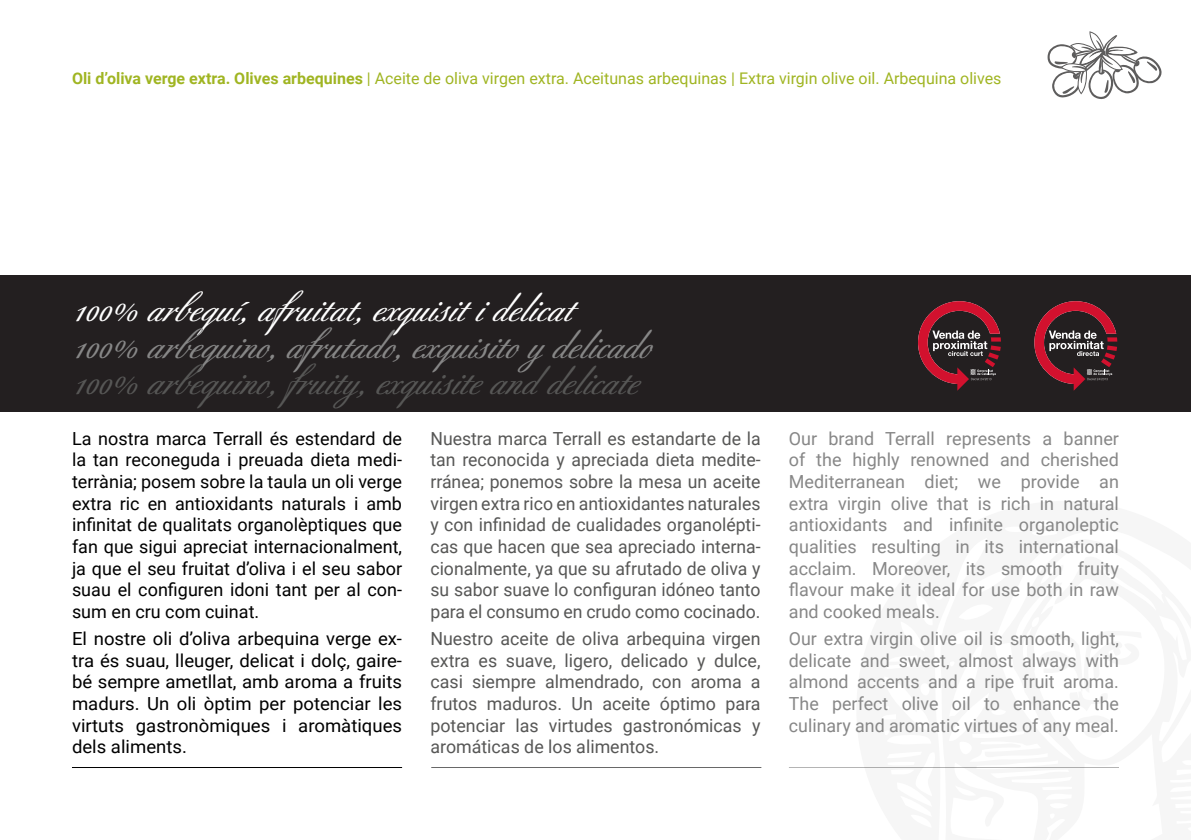
<style>
.page{position:relative;width:1191px;height:840px;background:#fff}
.page>*{position:absolute;margin:0;border:0;box-sizing:border-box;transform-origin:0 0}
.t1{font:500 36px "Berthold Script";color:#878787}
.t2{font:500 36px "Berthold Script";color:#575756}
.t3{font:500 36px "Berthold Script";color:#fff}
.t4{font:18px/21.6px "Roboto";color:#575756;text-align:justify}
.t5{font:18px/21.6px "Roboto";color:#000;text-align:justify}
.t6{font:18px/21.6px "Roboto";color:#878787;text-align:justify}
.t7{font:16px "Roboto";color:#a0b522}
.s1{font-weight:700}
</style>
<div class="page">
<hr style="left:72px;top:766px;width:330px;height:1px;background:#000">
<hr style="left:431px;top:766px;width:330px;height:1px;background:#000">
<hr style="left:789px;top:766px;width:330px;height:1px;background:#000">
<div style="left:0;top:275px;width:1191px;height:136px;background:#231f20"></div>
<svg style="left:1047px;top:31px;width:115px;height:68px"></svg>
<svg style="left:918px;top:301px;width:83px;height:89px"></svg>
<svg style="left:1034px;top:301px;width:83px;height:89px"></svg>
<p class="t7" style="left:72px;top:67px;width:931px"><span class="s1">Oli d’oliva verge extra. Olives arbequines</span> | Aceite de oliva virgen extra. Aceitunas arbequinas | Extra virgin olive oil. Arbequina olives</p>
<h1 class="t3" style="left:72px;top:289px;width:500px">100% arbequí, afruitat, exquisit i delicat</h1>
<h1 class="t1" style="left:72px;top:325px;width:579px">100% arbequino, afrutado, exquisito y delicado</h1>
<h1 class="t2" style="left:72px;top:361px;width:566px">100% arbequino, fruity, exquisite and delicate</h1>
<p class="t5" style="left:72px;top:427px;width:331px">La nostra marca Terrall és estendard de la tan reconeguda i preuada dieta medi&shy;terrània; posem sobre la taula un oli verge extra ric en antioxidants naturals i amb infinitat de qualitats organolèptiques que fan que sigui apreciat internacionalment, ja que el seu fruitat d’oliva i el seu sabor suau el configuren idoni tant per al con&shy;sum en cru com cuinat.</p>
<p class="t5" style="left:72px;top:627px;width:331px">El nostre oli d’oliva arbequina verge ex&shy;tra és suau, lleuger, delicat i dolç, gaire&shy;bé sempre ametllat, amb aroma a fruits madurs. Un oli òptim per potenciar les virtuts gastronòmiques i aromàtiques dels aliments.</p>
<p class="t4" style="left:430px;top:427px;width:332px">Nuestra marca Terrall es estandarte de la tan reconocida y apreciada dieta medite&shy;rránea; ponemos sobre la mesa un aceite virgen extra rico en antioxidantes naturales y con infinidad de cualidades organolépti&shy;cas que hacen que sea apreciado interna&shy;cionalmente, ya que su afrutado de oliva y su sabor suave lo configuran idóneo tanto para el consumo en crudo como cocinado.</p>
<p class="t4" style="left:430px;top:627px;width:332px">Nuestro aceite de oliva arbequina virgen extra es suave, ligero, delicado y dulce, casi siempre almendrado, con aroma a frutos maduros. Un aceite óptimo para potenciar las virtudes gastronómicas y aromáticas de los alimentos.</p>
<p class="t6" style="left:789px;top:427px;width:331px">Our brand Terrall represents a banner of the highly renowned and cherished Mediterranean diet; we provide an extra virgin olive that is rich in natural antioxidants and infinite organoleptic qualities resulting in its international acclaim. Moreover, its smooth fruity flavour make it ideal for use both in raw and cooked meals.</p>
<p class="t6" style="left:789px;top:627px;width:332px">Our extra virgin olive oil is smooth, light, delicate and sweet, almost always with almond accents and a ripe fruit aroma.<br>The perfect olive oil to enhance the culinary and aromatic virtues of any meal.</p>
</div>
